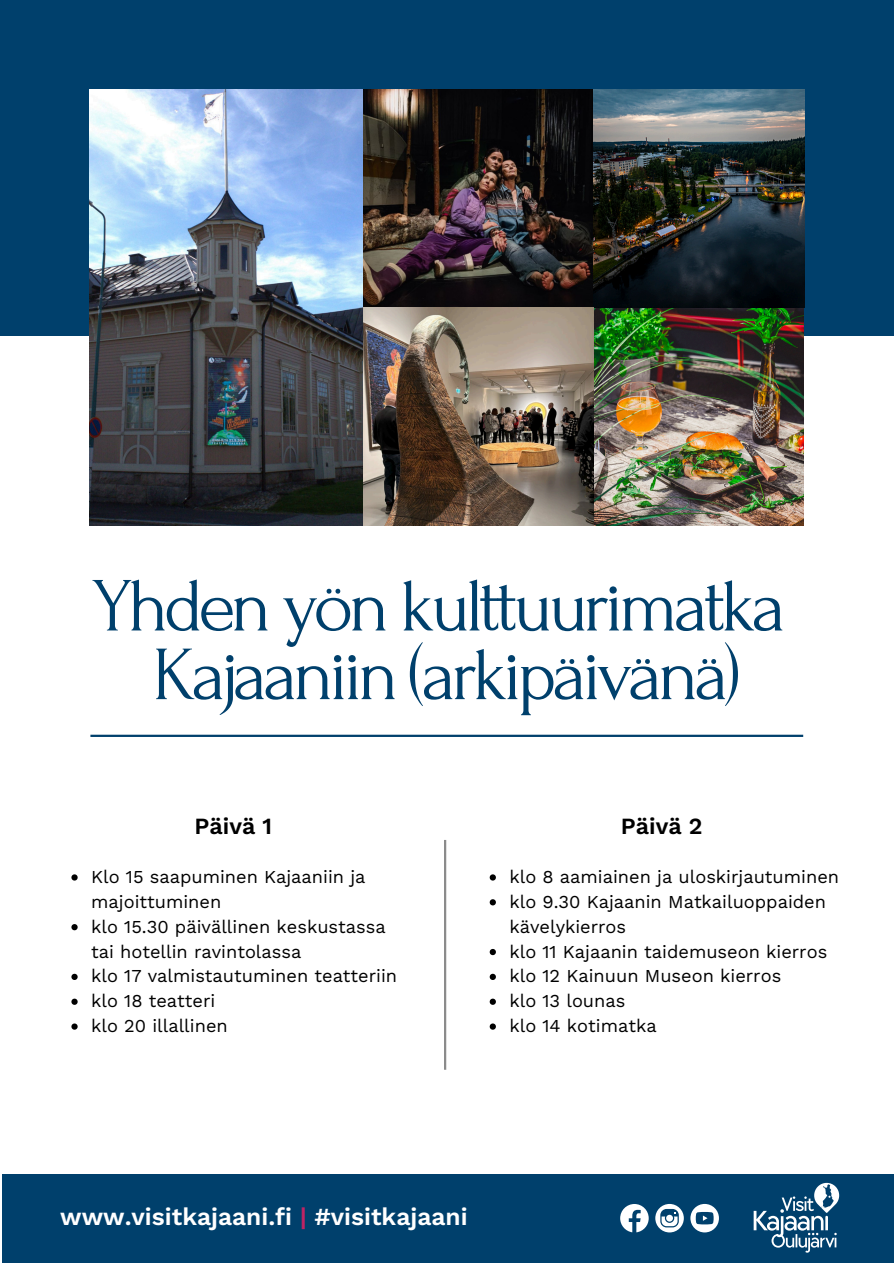
<style>
.page{position:relative;width:894px;height:1264px;background:#fff}
.page>*{position:absolute;margin:0;border:0;box-sizing:border-box;transform-origin:0 0}
.t1{font:76.5px/68.7px "Forum";letter-spacing:-.06em;color:#00406c;text-align:center}
.t2{font:600 24.45px "Work Sans";color:#fff}
.t3{font:600 23.25px "Work Sans";color:#000}
.t4{font:18.15px/24.9px "Work Sans";color:#000}
.s1{color:#bf2364}
</style>
<div class="page">
<div style="left:2px;top:1174px;width:891px;height:88px;background:#00406c"></div>
<svg style="left:620px;top:1204px;width:28px;height:28px"></svg>
<svg style="left:690px;top:1203px;width:28px;height:29px"></svg>
<svg style="left:655px;top:1203px;width:28px;height:29px"></svg>
<svg style="left:753px;top:1182px;width:85px;height:70px"></svg>
<div style="left:0;top:0;width:893px;height:336px;background:#00406c"></div>
<img style="left:89px;top:89px;width:715px;height:436px">
<hr style="left:444px;top:840px;width:2px;height:229px;background:#2c2c2c">
<hr style="left:90px;top:734px;width:713px;height:3px;background:#00406c">
<svg style="left:71px;top:874px;width:7px;height:6px"></svg>
<svg style="left:71px;top:924px;width:7px;height:6px"></svg>
<svg style="left:71px;top:973px;width:7px;height:7px"></svg>
<svg style="left:71px;top:998px;width:7px;height:6px"></svg>
<svg style="left:71px;top:1023px;width:7px;height:6px"></svg>
<svg style="left:489px;top:874px;width:7px;height:6px"></svg>
<svg style="left:489px;top:899px;width:7px;height:6px"></svg>
<svg style="left:489px;top:948px;width:7px;height:7px"></svg>
<svg style="left:489px;top:973px;width:7px;height:7px"></svg>
<svg style="left:489px;top:998px;width:7px;height:6px"></svg>
<svg style="left:489px;top:1023px;width:7px;height:6px"></svg>
<p class="t1" style="left:92px;top:573px;width:695px">Yhden yön kulttuurimatka<br>Kajaaniin (arkipäivänä)</p>
<p class="t3" style="left:194px;top:812px;width:79px">Päivä 1</p>
<p class="t4" style="left:91px;top:864px;width:276px">Klo 15 saapuminen Kajaaniin ja majoittuminen</p>
<h1 class="t4" style="left:91px;top:914px;width:296px">klo 15.30 päivällinen keskustassa tai hotellin ravintolassa</h1>
<p class="t4" style="left:91px;top:963px;width:307px">klo 17 valmistautuminen teatteriin</p>
<p class="t4" style="left:91px;top:988px;width:126px">klo 18 teatteri</p>
<p class="t4" style="left:91px;top:1013px;width:138px">klo 20 illallinen</p>
<p class="t3" style="left:620px;top:812px;width:83px">Päivä 2</p>
<p class="t4" style="left:509px;top:864px;width:331px">klo 8 aamiainen ja uloskirjautuminen</p>
<p class="t4" style="left:509px;top:889px;width:318px">klo 9.30 Kajaanin Matkailuoppaiden kävelykierros</p>
<p class="t4" style="left:509px;top:938px;width:319px">klo 11 Kajaanin taidemuseon kierros</p>
<p class="t4" style="left:509px;top:963px;width:273px">klo 12 Kainuun Museon kierros</p>
<p class="t4" style="left:509px;top:988px;width:117px">klo 13 lounas</p>
<p class="t4" style="left:509px;top:1013px;width:149px">klo 14 kotimatka</p>
<p class="t2" style="left:60px;top:1202px;width:409px">www.visitkajaani.fi <span class="s1">|</span> #visitkajaani</p>
</div>
